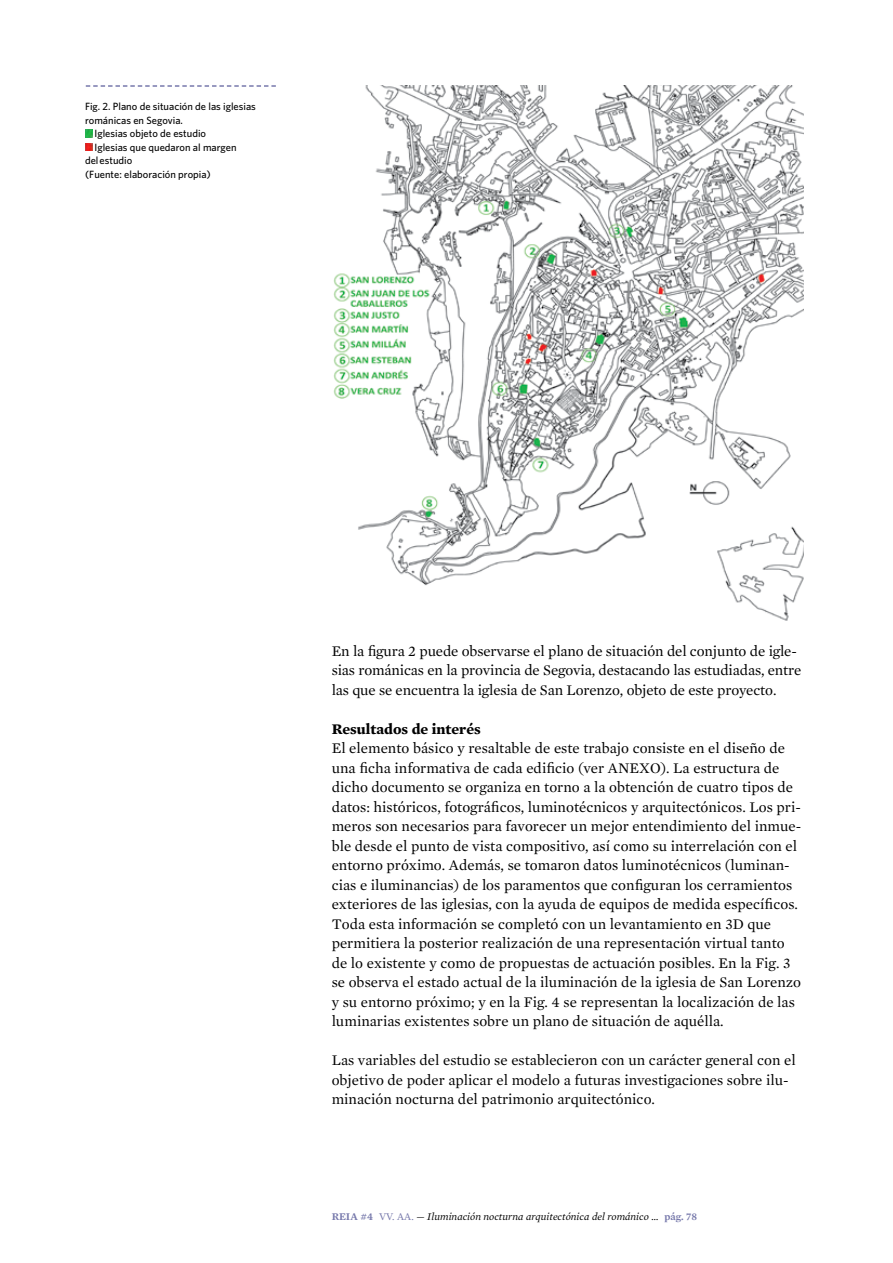
<style>
.page{position:relative;width:893px;height:1263px;background:#fff}
.page>*{position:absolute;margin:0;border:0;box-sizing:border-box;transform-origin:0 0}
.t1{font:15px/19.5px "Mercury Text G1";color:#000}
.t2{font:700 15px "Mercury Text G1";color:#000}
.t3{font:500 10.5px "Whitney";color:#000}
.t4{font:italic 10.5px "Mercury Text G1";color:#000}
.s1{font-weight:600;font-style:normal;color:#7678ab}
.s2{font-style:normal;color:#7678ab}
.s3{font-style:normal}
</style>
<div class="page">
<img style="left:333px;top:85px;width:471px;height:536px">
<svg style="left:86px;top:85px;width:190px;height:2px"></svg>
<svg style="left:85px;top:130px;width:7px;height:7px"></svg>
<svg style="left:85px;top:143px;width:7px;height:7px"></svg>
<p class="t3" style="left:85px;top:99px;width:172px">Fig. 2. Plano de situación de las iglesias</p>
<p class="t3" style="left:85px;top:113px;width:99px">románicas en Segovia.</p>
<p class="t3" style="left:95px;top:126px;width:113px">Iglesias objeto de estudio</p>
<p class="t3" style="left:95px;top:140px;width:144px">Iglesias que quedaron al margen</p>
<p class="t3" style="left:85px;top:153px;width:49px">del estudio</p>
<p class="t3" style="left:85px;top:167px;width:127px">(Fuente: elaboración propia)</p>
<p class="t1" style="left:332px;top:641px;width:471px">En la figura 2 puede observarse el plano de situación del conjunto de igle&shy;sias románicas en la provincia de Segovia, destacando las estudiadas, entre las que se encuentra la iglesia de San Lorenzo, objeto de este proyecto.</p>
<p class="t2" style="left:332px;top:719px;width:151px">Resultados de interés</p>
<p class="t1" style="left:332px;top:738px;width:471px">El elemento básico y resaltable de este trabajo consiste en el diseño de una ficha informativa de cada edificio (ver ANEXO). La estructura de dicho documento se organiza en torno a la obtención de cuatro tipos de datos: históricos, fotográficos, luminotécnicos y arquitectónicos. Los pri&shy;meros son necesarios para favorecer un mejor entendimiento del inmue&shy;ble desde el punto de vista compositivo, así como su interrelación con el entorno próximo. Además, se tomaron datos luminotécnicos (luminan&shy;cias e iluminancias) de los paramentos que configuran los cerramientos exteriores de las iglesias, con la ayuda de equipos de medida específicos.<br>Toda esta información se completó con un levantamiento en 3D que permitiera la posterior realización de una representación virtual tanto de lo existente y como de propuestas de actuación posibles. En la Fig. 3 se observa el estado actual de la iluminación de la iglesia de San Lorenzo y su entorno próximo; y en la Fig. 4 se representan la localización de las luminarias existentes sobre un plano de situación de aquélla.</p>
<p class="t1" style="left:332px;top:1050px;width:466px">Las variables del estudio se establecieron con un carácter general con el objetivo de poder aplicar el modelo a futuras investigaciones sobre ilu&shy;minación nocturna del patrimonio arquitectónico.</p>
<p class="t4" style="left:332px;top:1210px;width:367px"><span class="s1">REIA #4</span> <span class="s2">VV. AA.</span> <span class="s3">—</span> Iluminación nocturna arquitectónica del románico … <span class="s1">pág. 78</span></p>
</div>
